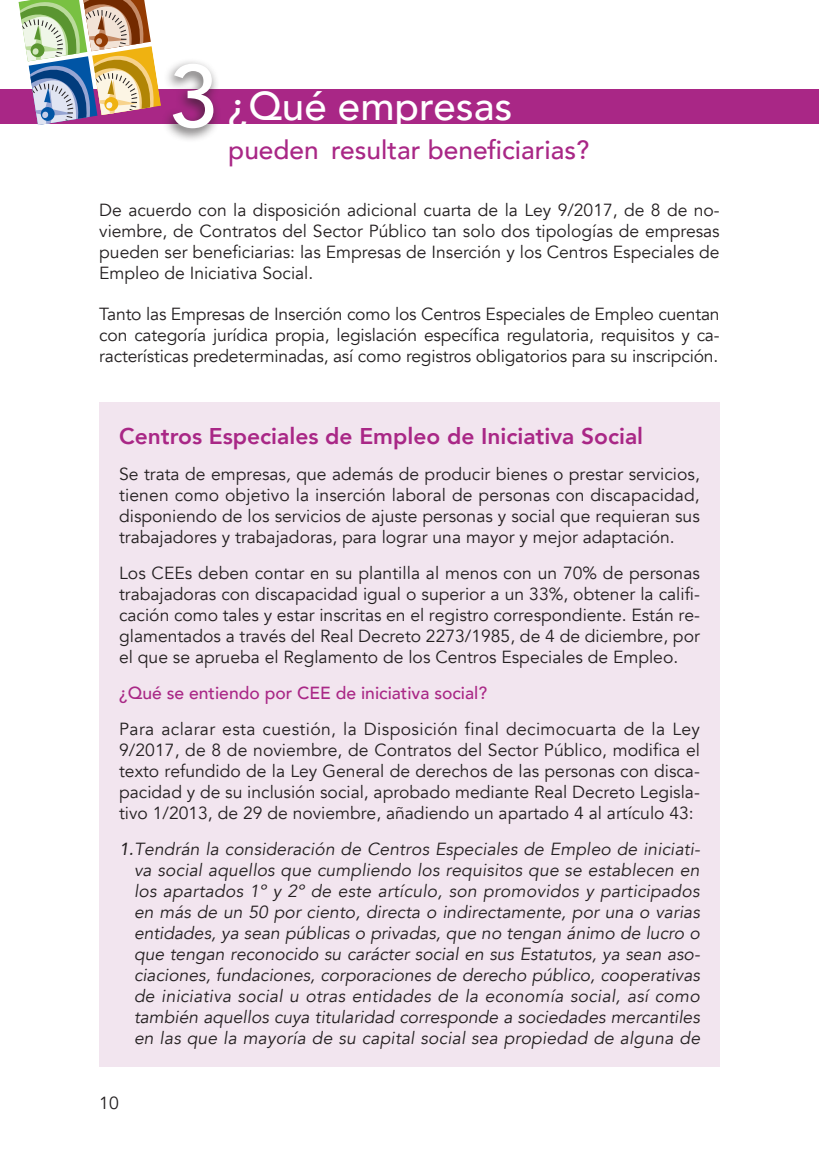
<style>
.page{position:relative;width:819px;height:1166px;background:#fff}
.page>*{position:absolute;margin:0;border:0;box-sizing:border-box;transform-origin:0 0}
.t1{font:500 87.5px "Avenir";color:#fff}
.t2{font:500 40.25px "Avenir";color:#fff}
.t3{font:500 26.25px "Avenir";color:#a92786}
.t4{font:800 22.75px "Avenir";color:#a92786}
.t5{font:17.5px/21px "Avenir";color:#231f20;text-align:justify}
.t6{font:italic 17.5px/21px "Avenir";letter-spacing:.01em;color:#231f20;text-align:justify}
.t7{font:500 17.5px "Avenir";color:#a92786}
.s1{font-style:italic}
.s2{font-style:inherit}
</style>
<div class="page">
<div style="left:0;top:89px;width:819px;height:35px;background:#a92786"></div>
<svg style="left:18px;top:0;width:143px;height:125px"></svg>
<div style="left:161px;top:58px;width:61px;height:86px;background:#231f20;opacity:.75"></div>
<div style="left:99px;top:402px;width:620px;height:665px;background:#f2e5ef"></div>
<p class="t1" style="left:169px;top:21px;width:50px">3</p>
<p class="t2" style="left:228px;top:71px;width:286px">¿Qué empresas</p>
<p class="t3" style="left:228px;top:127px;width:362px">pueden resultar beneficiarias?</p>
<p class="t5" style="left:99px;top:200px;width:622px">De acuerdo con la disposición adicional cuarta de la Ley 9/2017, de 8 de no&shy;viembre, de Contratos del Sector Público tan solo dos tipologías de empresas pueden ser beneficiarias: las Empresas de Inserción y los Centros Especiales de Empleo de Iniciativa Social.</p>
<p class="t5" style="left:99px;top:304px;width:622px">Tanto las Empresas de Inserción como los Centros Especiales de Empleo cuentan con categoría jurídica propia, legislación específica regulatoria, requisitos y ca&shy;racterísticas predeterminadas, así como registros obligatorios para su inscripción.</p>
<p class="t4" style="left:119px;top:419px;width:525px">Centros Especiales de Empleo de Iniciativa Social</p>
<p class="t5" style="left:119px;top:464px;width:582px">Se trata de empresas<span class="s1">,</span> que además de producir bienes o prestar servicios, tienen como objetivo la inserción laboral de personas con discapacidad, disponiendo de los servicios de ajuste personas y social que requieran sus trabajadores y trabajadoras, para lograr una mayor y mejor adaptación.</p>
<p class="t5" style="left:119px;top:563px;width:582px">Los CEEs deben contar en su plantilla al menos con un 70% de personas trabajadoras con discapacidad igual o superior a un 33%, obtener la califi&shy;cación como tales y estar inscritas en el registro correspondiente. Están re&shy;glamentados a través del Real Decreto 2273/1985, de 4 de diciembre, por el que se aprueba el Reglamento de los Centros Especiales de Empleo.</p>
<p class="t7" style="left:119px;top:678px;width:369px">¿Qué se entiendo por CEE de iniciativa social?</p>
<p class="t5" style="left:119px;top:719px;width:582px">Para aclarar esta cuestión, la Disposición final decimocuarta de la Ley 9/2017, de 8 de noviembre, de Contratos del Sector Público, modifica el texto refundido de la Ley General de derechos de las personas con disca&shy;pacidad y de su inclusión social, aprobado mediante Real Decreto Legisla&shy;tivo 1/2013, de 29 de noviembre, añadiendo un apartado 4 al artículo 43:</p>
<p class="t6" style="left:134px;top:839px;width:567px;text-indent:-15px"><span class="s2">1.</span>Tendrán la consideración de Centros Especiales de Empleo de iniciati&shy;va social aquellos que cumpliendo los requisitos que se establecen en los apartados 1º y 2º de este artículo, son promovidos y participados en más de un 50 por ciento, directa o indirectamente, por una o varias entidades, ya sean públicas o privadas, que no tengan ánimo de lucro o que tengan reconocido su carácter social en sus Estatutos, ya sean aso&shy;ciaciones, fundaciones, corporaciones de derecho público, cooperativas de iniciativa social u otras entidades de la economía social, así como también aquellos cuya titularidad corresponde a sociedades mercantiles en las que la mayoría de su capital social sea propiedad de alguna de</p>
<p class="t5" style="left:99px;top:1093px;width:21px">10</p>
</div>
